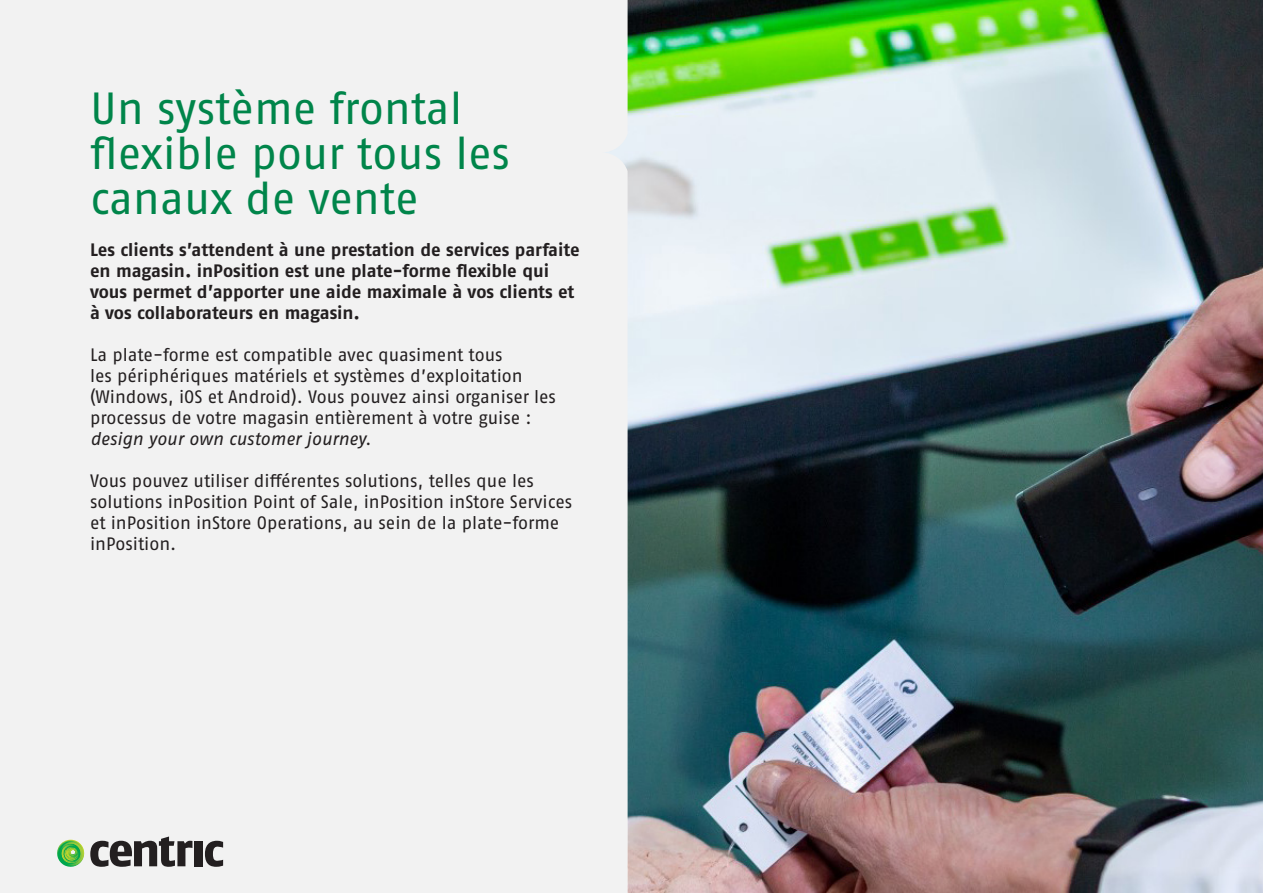
<style>
.page{position:relative;width:1263px;height:893px;background:#fff}
.page>*{position:absolute;margin:0;border:0;box-sizing:border-box;transform-origin:0 0}
.t1{font:45px/45px "Fago Pro";letter-spacing:-.005em;color:#00854a}
.t2{font:18px/21px "Fago Pro";letter-spacing:-.005em;color:#231f20}
.t3{font:700 18px/21px "Fago Pro";letter-spacing:-.005em;color:#231f20}
.s1{font-style:italic}
</style>
<div class="page">
<div style="left:0;top:0;width:631px;height:893px;background:#f2f2f2"></div>
<img style="left:606px;top:0;width:657px;height:893px">
<div style="left:0;top:700px;width:627px;height:193px;background:#f2f2f2"></div>
<div style="left:195px;top:841px;width:8px;height:25px;background:#231f20"></div>
<svg style="left:205px;top:841px;width:18px;height:26px"></svg>
<svg style="left:57px;top:836px;width:135px;height:31px"></svg>
<p class="t1" style="left:90px;top:86px;width:422px">Un système frontal flexible pour tous les canaux de vente</p>
<p class="t3" style="left:90px;top:239px;width:491px">Les clients s’attendent à une prestation de services parfaite en magasin. inPosition est une plate-forme flexible qui vous permet d’apporter une aide maximale à vos clients et à vos collaborateurs en magasin.</p>
<p class="t2" style="left:90px;top:344px;width:468px">La plate-forme est compatible avec quasiment tous<br>les périphériques matériels et systèmes d’exploitation (Windows, iOS et Android). Vous pouvez ainsi organiser les processus de votre magasin entièrement à votre guise : <span class="s1">design your own customer journey.</span></p>
<p class="t2" style="left:90px;top:470px;width:484px">Vous pouvez utiliser différentes solutions, telles que les solutions inPosition Point of Sale, inPosition inStore Services et inPosition inStore Operations, au sein de la plate-forme inPosition.</p>
</div>
